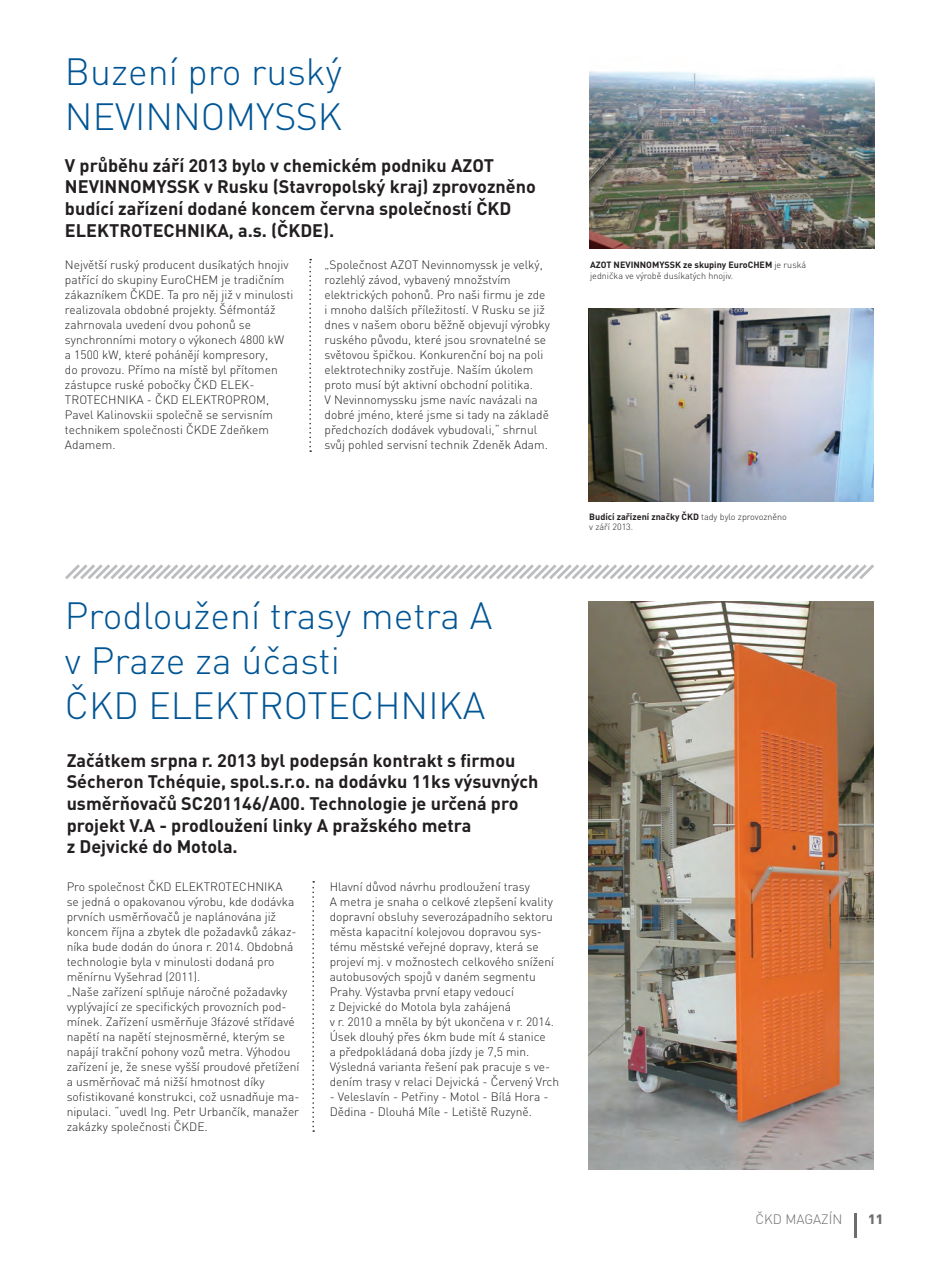
<style>
.page{position:relative;width:937px;height:1264px;background:#fff}
.page>*{position:absolute;margin:0;border:0;box-sizing:border-box;transform-origin:0 0}
.t1{font:37.5px "DINCE Light";color:#005595}
.t2{font:18px/21.6px "DINCE Bold";color:#231f20}
.t3{font:13.5px "DINCE Light";color:#6c6d70}
.t4{font:13.5px "DINCE Black";color:#6c6d70}
.t5{font:12px/15px "DINCE Light";color:#231f20}
.t6{font:9px/10.8px "DINCE Light";color:#231f20}
.t7{font:9px "DINCE Bold";color:#231f20}
.s1{font-family:"DINCE Bold"}
.s2{font-family:"DINCE Light"}
</style>
<div class="page">
<hr style="left:854px;top:1213px;width:2px;height:24px;background:#6c6d70">
<img style="left:588px;top:308px;width:285px;height:194px">
<img style="left:589px;top:71px;width:285px;height:177px">
<img style="left:588px;top:602px;width:285px;height:567px">
<svg style="left:309px;top:259px;width:2px;height:193px"></svg>
<svg style="left:312px;top:881px;width:2px;height:251px"></svg>
<svg style="left:65px;top:564px;width:809px;height:15px"></svg>
<p class="t1" style="left:65px;top:49px;width:278px">Buzení pro ruský</p>
<p class="t1" style="left:65px;top:94px;width:278px">NEVINNOMYSSK</p>
<p class="t2" style="left:65px;top:154px;width:472px">V průběhu září 2013 bylo v chemickém podniku AZOT NEVINNOMYSSK v Rusku (Stavropolský kraj) zprovozněno budící zařízení dodané koncem června společností ČKD ELEKTROTECHNIKA, a.s. (ČKDE).</p>
<p class="t5" style="left:65px;top:257px;width:230px">Největší ruský producent dusíkatých hnojiv patřící do skupiny EuroCHEM je tradičním zákazníkem ČKDE. Ta pro něj již v minulosti realizovala obdobné projekty. Šéfmontáž zahrnovala uvedení dvou pohonů se synchronními motory o výkonech 4800 kW a 1500 kW, které pohánějí kompresory,<br>do provozu. Přímo na místě byl přítomen zástupce ruské pobočky ČKD ELEK-TROTECHNIKA - ČKD ELEKTROPROM, Pavel Kalinovskii společně se servisním technikem společnosti ČKDE Zdeňkem Adamem.</p>
<p class="t5" style="left:324px;top:257px;width:227px">„Společnost AZOT Nevinnomyssk je velký, rozlehlý závod, vybavený množstvím elektrických pohonů. Pro naši firmu je zde i mnoho dalších příležitostí. V Rusku se již dnes v našem oboru běžně objevují výrobky ruského původu, které jsou srovnatelné se světovou špičkou. Konkurenční boj na poli elektrotechniky zostřuje. Naším úkolem proto musí být aktivní obchodní politika.<br>V Nevinnomyssku jsme navíc navázali na dobré jméno, které jsme si tady na základě předchozích dodávek vybudovali,“ shrnul svůj pohled servisní technik Zdeněk Adam.</p>
<p class="t1" style="left:65px;top:592px;width:429px">Prodloužení trasy metra A</p>
<p class="t1" style="left:65px;top:637px;width:276px">v Praze za účasti</p>
<p class="t1" style="left:65px;top:682px;width:422px">ČKD ELEKTROTECHNIKA</p>
<p class="t2" style="left:67px;top:749px;width:473px">Začátkem srpna r. 2013 byl podepsán kontrakt s firmou Sécheron Tchéquie, spol.s.r.o. na dodávku 11ks výsuvných usměrňovačů SC201146/A00. Technologie je určená pro projekt V.A - prodloužení linky A pražského metra</p>
<p class="t2" style="left:67px;top:835px;width:172px">z Dejvické do Motola.</p>
<p class="t5" style="left:67px;top:879px;width:231px">Pro společnost ČKD ELEKTROTECHNIKA se jedná o opakovanou výrobu, kde dodávka prvních usměrňovačů je naplánována již koncem října a zbytek dle požadavků zákaz&shy;níka bude dodán do února r. 2014. Obdobná technologie byla v minulosti dodaná pro měnírnu Vyšehrad (2011).</p>
<p class="t5" style="left:67px;top:984px;width:234px">„Naše zařízení splňuje náročné požadavky vyplývající ze specifických provozních pod&shy;mínek. Zařízení usměrňuje 3fázové střídavé napětí na napětí stejnosměrné, kterým se napájí trakční pohony vozů metra. Výhodou zařízení je, že snese vyšší proudové přetížení a usměrňovač má nižší hmotnost díky sofistikované konstrukci, což usnadňuje ma&shy;nipulaci. “uvedl Ing. Petr Urbančík, manažer zakázky společnosti ČKDE.</p>
<p class="t5" style="left:329px;top:879px;width:226px">Hlavní důvod návrhu prodloužení trasy<br>A metra je snaha o celkové zlepšení kvality dopravní obsluhy severozápadního sektoru města kapacitní kolejovou dopravou sys&shy;tému městské veřejné dopravy, která se projeví mj. v možnostech celkového snížení autobusových spojů v daném segmentu</p>
<p class="t5" style="left:329px;top:984px;width:186px">Prahy. Výstavba první etapy vedoucí</p>
<p class="t5" style="left:329px;top:999px;width:183px">z Dejvické do Motola byla zahájená</p>
<p class="t5" style="left:329px;top:1014px;width:231px">v r. 2010 a mněla by být ukončena v r. 2014.<br>Úsek dlouhý přes 6km bude mít 4 stanice<br>a předpokládaná doba jízdy je 7,5 min.<br>Výsledná varianta řešení pak pracuje s ve&shy;dením trasy v relaci Dejvická - Červený Vrch</p>
<p class="t5" style="left:329px;top:1089px;width:220px">- Veleslavín - Petřiny - Motol - Bílá Hora -<br>Dědina - Dlouhá Míle - Letiště Ruzyně.</p>
<p class="t6" style="left:590px;top:259px;width:217px"><span class="s1">AZOT NEVINNOMYSSK ze skupiny EuroCHEM</span> je ruská jednička ve výrobě dusíkatých hnojiv.</p>
<p class="t7" style="left:589px;top:510px;width:199px">Budící zařízení značky ČKD <span class="s2">tady bylo zprovozněno</span></p>
<p class="t6" style="left:589px;top:522px;width:46px">v září 2013.</p>
<p class="t3" style="left:755px;top:1211px;width:89px">ČKD MAGAZÍN</p>
<p class="t4" style="left:867px;top:1210px;width:17px">11</p>
</div>
